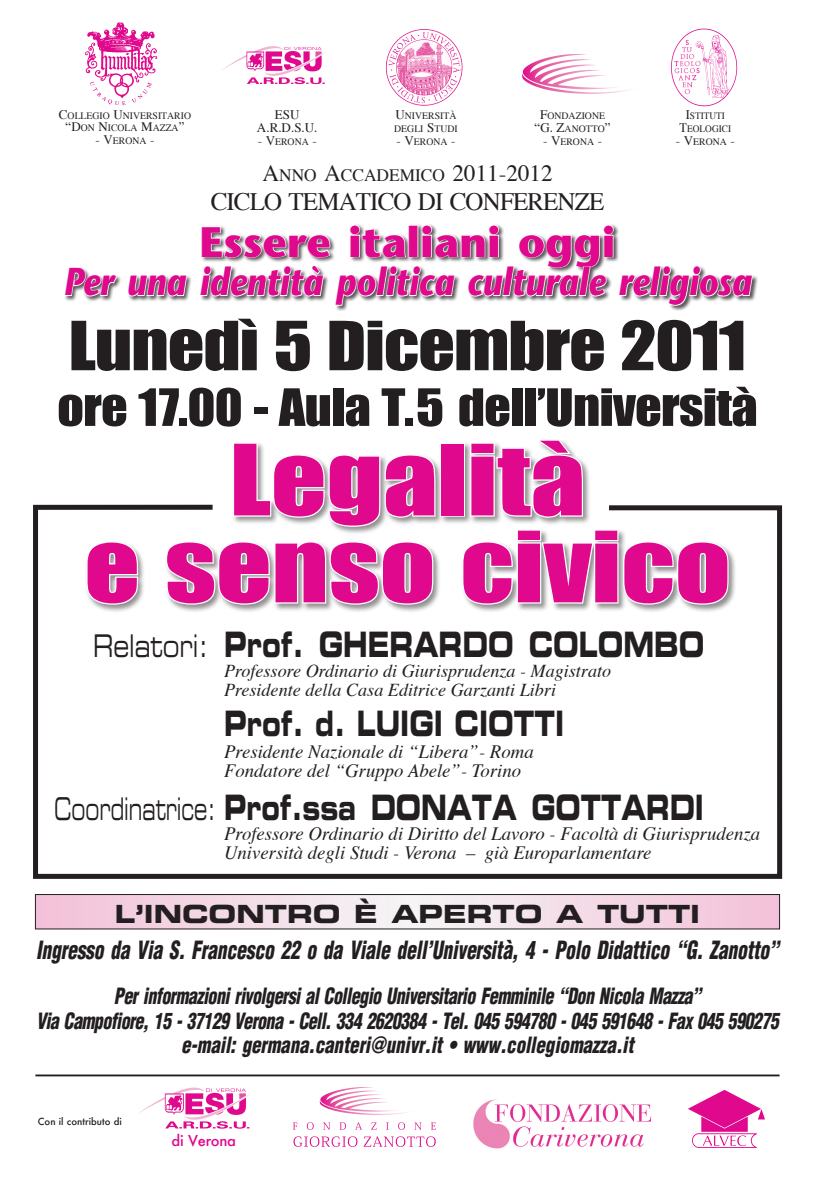
<style>
.page{position:relative;width:815px;height:1188px;background:#fff}
.page>*{position:absolute;margin:0;border:0;box-sizing:border-box;transform-origin:0 0}
.t1{font:90.62px "Impact";color:#e0088c;scale:1.2 1}
.t2{font:62.5px "Impact";letter-spacing:-.015em;color:#231f20;scale:1.15 1}
.t3{font:47.5px "Impact";letter-spacing:-.015em;color:#231f20;scale:1.1 1}
.Normale{font:700 42.5px "Stone Sans";color:#e0088c}
.Normale-2{font:italic 700 38.75px "Stone Sans";color:#e0088c;scale:.85 1}
.Body_Text{font:35px "Eurostile Bold Extended Two";color:#231f20;scale:.66 1}
.Body_Text-2{font:35px "Eurostile Bold Extended Two";color:#231f20;scale:.65 1}
.Normale-3{font:25px "Times";letter-spacing:-.035em;color:#231f20}
.Normale-4{font:25px "Eurostile Bold Extended Two";color:#231f20}
.Normale-5{font:italic 900 condensed 24.5px "Helvetica";letter-spacing:-.005em;color:#231f20;scale:.8 1}
.Normale-6{font:italic 900 condensed 21.88px "Helvetica";letter-spacing:-.025em;color:#231f20;scale:.82 1}
.Normale-7{font:italic 900 condensed 21.88px "Helvetica";color:#231f20;scale:.86 1}
.t4{font:italic 18.75px "Times";color:#231f20}
.t5{font:italic 18.12px "Times";color:#231f20}
.Normale-8{font:17.38px "Times";color:#231f20}
.Normale-9{font:500 14.69px "Futura";letter-spacing:-.02em;color:#e0088c}
.Normale-10{font:13.06px "Times";color:#231f20}
.Normale-11{font:9.81px "Times";color:#231f20}
.Normale-12{font:9.81px "Times";color:#231f20;scale:.95 1}
.t6{font:9.75px "Times";color:#231f20}
.Normale-13{font:500 9.56px "Futura";color:#231f20}
.s1{font-size:13px}
.s2{font-size:13.06px}
.s3{font-size:23.12px}
.s4{font-family:"Eurostile Extended Two";font-size:31.25px}
</style>
<div class="page">
<svg style="left:33px;top:504px;width:750px;height:375px"></svg>
<svg style="left:37px;top:895px;width:741px;height:32px;background:#f3dae6"></svg>
<div style="left:35px;top:893px;width:745px;height:36px;border:1px solid #231f20"></div>
<img style="left:84px;top:22px;width:74px;height:84px">
<img style="left:381px;top:25px;width:85px;height:86px;border-radius:41px">
<img style="left:522px;top:55px;width:106px;height:39px">
<img style="left:222px;top:46px;width:103px;height:39px">
<svg style="left:65px;top:268px;width:53px;height:29px"></svg>
<svg style="left:128px;top:275px;width:60px;height:22px"></svg>
<svg style="left:201px;top:224px;width:553px;height:82px"></svg>
<div style="left:85px;top:438px;width:652px;height:174px;background:#231f20;opacity:.5"></div>
<svg style="left:232px;top:441px;width:205px;height:87px"></svg>
<div style="left:440px;top:442px;width:25px;height:74px;border:2px solid #fff"></div>
<svg style="left:469px;top:438px;width:115px;height:81px"></svg>
<svg style="left:85px;top:540px;width:55px;height:66px"></svg>
<svg style="left:164px;top:539px;width:271px;height:67px"></svg>
<svg style="left:461px;top:528px;width:269px;height:78px"></svg>
<img style="left:671px;top:28px;width:67px;height:79px">
<img style="left:138px;top:1087px;width:112px;height:42px">
<img style="left:293px;top:1087px;width:142px;height:59px">
<img style="left:473px;top:1099px;width:179px;height:50px">
<hr style="left:35px;top:1074px;width:745px;height:1px;background:#231f20">
<img style="left:688px;top:1089px;width:76px;height:58px">
<p class="t6" style="left:59px;top:106px;width:134px"><span class="s1">C</span>OLLEGIO <span class="s1">U</span>NIVERSITARIO</p>
<p class="t6" style="left:66px;top:119px;width:120px"><span class="s1">“D</span>ON <span class="s1">N</span>ICOLA <span class="s1">M</span>AZZA<span class="s1">”</span></p>
<p class="t6" style="left:96px;top:131px;width:60px"><span class="s1">- V</span>ERONA <span class="s1">-</span></p>
<p class="Normale-10" style="left:275px;top:102px;width:26px">ES U</p>
<p class="Normale-10" style="left:257px;top:115px;width:62px">A.R.D.S.U.</p>
<p class="Normale-11" style="left:258px;top:132px;width:61px"><span class="s2">- V</span>ERONA <span class="s2">-</span></p>
<p class="Normale-11" style="left:395px;top:107px;width:63px"><span class="s2">U</span>NIVERSITÀ</p>
<p class="Normale-11" style="left:394px;top:120px;width:65px">DEGLI <span class="s2">S</span>TUDI</p>
<p class="Normale-11" style="left:396px;top:133px;width:61px"><span class="s2">- V</span>ERONA <span class="s2">-</span></p>
<p class="Normale-11" style="left:540px;top:107px;width:66px"><span class="s2">F</span>ONDAZIONE</p>
<p class="Normale-11" style="left:535px;top:120px;width:78px"><span class="s2">“G. Z</span>ANOTTO<span class="s2">”</span></p>
<p class="Normale-11" style="left:543px;top:133px;width:61px"><span class="s2">- V</span>ERONA <span class="s2">-</span></p>
<p class="Normale-8" style="left:262px;top:159px;width:292px"><span class="s3">A</span>NNO <span class="s3">A</span>CCADEMICO <span class="s3">2011-2012</span></p>
<p class="Normale-3" style="left:211px;top:178px;width:395px">CICLO TEMATICO DI CONFERENZE</p>
<p class="Normale-12" style="left:686px;top:107px;width:43px"><span class="s2">I</span>STITUTI</p>
<p class="Normale-12" style="left:680px;top:120px;width:56px"><span class="s2">T</span>EOLOGICI</p>
<p class="Normale-11" style="left:676px;top:133px;width:61px"><span class="s2">- V</span>ERONA <span class="s2">-</span></p>
<p class="Normale" style="left:200px;top:216px;width:417px">Essere italiani oggi</p>
<p class="Normale-2" style="left:63px;top:259px;width:811px">Per una identità politica culturale religiosa</p>
<p class="t2" style="left:69px;top:307px;width:591px">Lunedì 5 Dicembre 2011</p>
<p class="t3" style="left:57px;top:378px;width:638px">ore 17.00 - Aula T.5 dell’Università</p>
<p class="t1" style="left:230px;top:424px;width:298px">Legalità</p>
<p class="t1" style="left:84px;top:510px;width:540px">e senso civico</p>
<p class="Body_Text" style="left:93px;top:619px;width:928px"><span class="s4">Relatori:</span> Prof. GHERARDO COLOMBO</p>
<p class="t5" style="left:224px;top:654px;width:389px">Professore Ordinario di Giurisprudenza - Magistrato</p>
<p class="t5" style="left:224px;top:673px;width:334px">Presidente della Casa Editrice Garzanti Libri</p>
<p class="Body_Text" style="left:224px;top:698px;width:517px">Prof. d. LUIGI CIOTTI</p>
<p class="t4" style="left:224px;top:734px;width:311px">Presidente Nazionale di “Libera”- Roma</p>
<p class="t4" style="left:224px;top:753px;width:299px">Fondatore del “Gruppo Abele”- Torino</p>
<p class="Body_Text-2" style="left:54px;top:782px;width:1001px"><span class="s4">Coordinatrice:</span> Prof.ssa DONATA GOTTARDI</p>
<p class="t4" style="left:224px;top:816px;width:538px">Professore Ordinario di Diritto del Lavoro - Facoltà di Giurisprudenza</p>
<p class="t4" style="left:224px;top:835px;width:429px">Università degli Studi - Verona – già Europarlamentare</p>
<p class="Normale-4" style="left:115px;top:896px;width:587px">L’INCONTRO È APERTO A TUTTI</p>
<p class="Normale-5" style="left:36px;top:934px;width:930px">Ingresso da Via S. Francesco 22 o da Viale dell’Università, 4 - Polo Didattico “G. Zanotto”</p>
<p class="Normale-6" style="left:114px;top:982px;width:718px">Per informazioni rivolgersi al Collegio Universitario Femminile “Don Nicola Mazza”</p>
<p class="Normale-6" style="left:36px;top:1006px;width:907px">Via Campofiore, 15 - 37129 Verona - Cell. 334 2620384 - Tel. 045 594780 - 045 591648 - Fax 045 590275</p>
<p class="Normale-7" style="left:181px;top:1030px;width:528px">e-mail: germana.canteri@univr.it • www.collegiomazza.it</p>
<p class="Normale-13" style="left:38px;top:1114px;width:85px">Con il contributo di</p>
<p class="Normale-9" style="left:172px;top:1129px;width:66px">di Verona</p>
</div>
